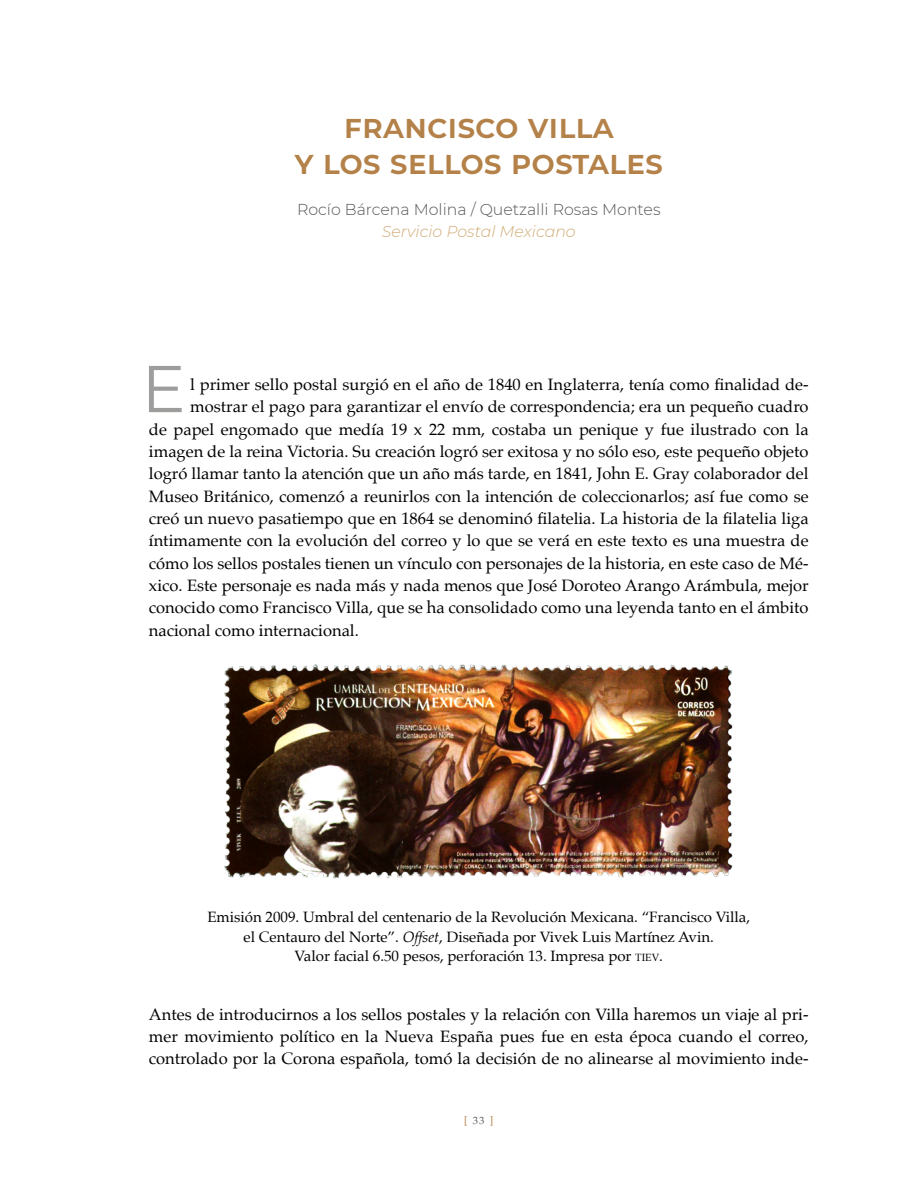
<style>
.page{position:relative;width:915px;height:1191px;background:#fff}
.page>*{position:absolute;margin:0;border:0;box-sizing:border-box;transform-origin:0 0}
.t1{font:66px "Montserrat";color:#9d9d9c}
.t2{font:600 33px/36px "Montserrat";letter-spacing:.135em;color:#b48149;text-align:center}
.t3{font:16.5px/22.4px "Palatino";color:#000;text-align:justify}
.t4{font:300 15.75px "Montserrat";color:#575756}
.t5{font:italic 300 15.75px "Montserrat";color:#d0ad76}
.t6{font:15px/19.5px "Palatino";color:#000;text-align:center}
.t7{font:10.5px "Palatino";color:#b48149}
.s1{font-style:italic}
.s2{font-size:10.5px}
.s3{color:#575756}
</style>
<div class="page">
<img style="left:224px;top:664px;width:509px;height:215px">
<h2 class="t2" style="left:294px;top:107px;width:370px">FRANCISCO VILLA<br>Y LOS SELLOS POSTALES</h2>
<p class="t4" style="left:297px;top:198px;width:365px">Rocío Bárcena Molina / Quetzalli Rosas Montes</p>
<p class="t5" style="left:381px;top:221px;width:195px">Servicio Postal Mexicano</p>
<h1 class="t1" style="left:141px;top:343px;width:46px">E</h1>
<p class="t3" style="left:190px;top:373px;width:619px">l primer sello postal surgió en el año de 1840 en Inglaterra, tenía como finalidad de-</p>
<p class="t3" style="left:190px;top:395px;width:619px">mostrar el pago para garantizar el envío de correspondencia; era un pequeño cuadro</p>
<p class="t3" style="left:149px;top:417px;width:661px">de papel engomado que medía 19 x 22 mm, costaba un penique y fue ilustrado con la</p>
<p class="t3" style="left:149px;top:440px;width:661px">imagen de la reina Victoria. Su creación logró ser exitosa y no sólo eso, este pequeño objeto</p>
<p class="t3" style="left:149px;top:462px;width:661px">logró llamar tanto la atención que un año más tarde, en 1841, John E. Gray colaborador del</p>
<p class="t3" style="left:149px;top:485px;width:661px">Museo Británico, comenzó a reunirlos con la intención de coleccionarlos; así fue como se</p>
<p class="t3" style="left:149px;top:507px;width:661px">creó un nuevo pasatiempo que en 1864 se denominó filatelia. La historia de la filatelia liga</p>
<p class="t3" style="left:149px;top:529px;width:661px">íntimamente con la evolución del correo y lo que se verá en este texto es una muestra de</p>
<p class="t3" style="left:149px;top:552px;width:661px">cómo los sellos postales tienen un vínculo con personajes de la historia, en este caso de Mé-</p>
<p class="t3" style="left:149px;top:574px;width:661px">xico. Este personaje es nada más y nada menos que José Doroteo Arango Arámbula, mejor</p>
<p class="t3" style="left:149px;top:596px;width:661px">conocido como Francisco Villa, que se ha consolidado como una leyenda tanto en el ámbito</p>
<p class="t3" style="left:149px;top:619px;width:211px">nacional como internacional.</p>
<p class="t6" style="left:207px;top:907px;width:544px">Emisión 2009. Umbral del centenario de la Revolución Mexicana. “Francisco Villa, el Centauro del Norte”. <span class="s1">Offset</span>, Diseñada por Vivek Luis Martínez Avin.<br>Valor facial 6.50 pesos, perforación 13. Impresa por <span class="s2">tiev</span>.</p>
<p class="t3" style="left:149px;top:1002px;width:661px">Antes de introducirnos a los sellos postales y la relación con Villa haremos un viaje al pri&shy;mer movimiento político en la Nueva España pues fue en esta época cuando el correo, controlado por la Corona española, tomó la decisión de no alinearse al movimiento inde-</p>
<p class="t7" style="left:464px;top:1112px;width:31px">[<span class="s3">33</span>]</p>
</div>
